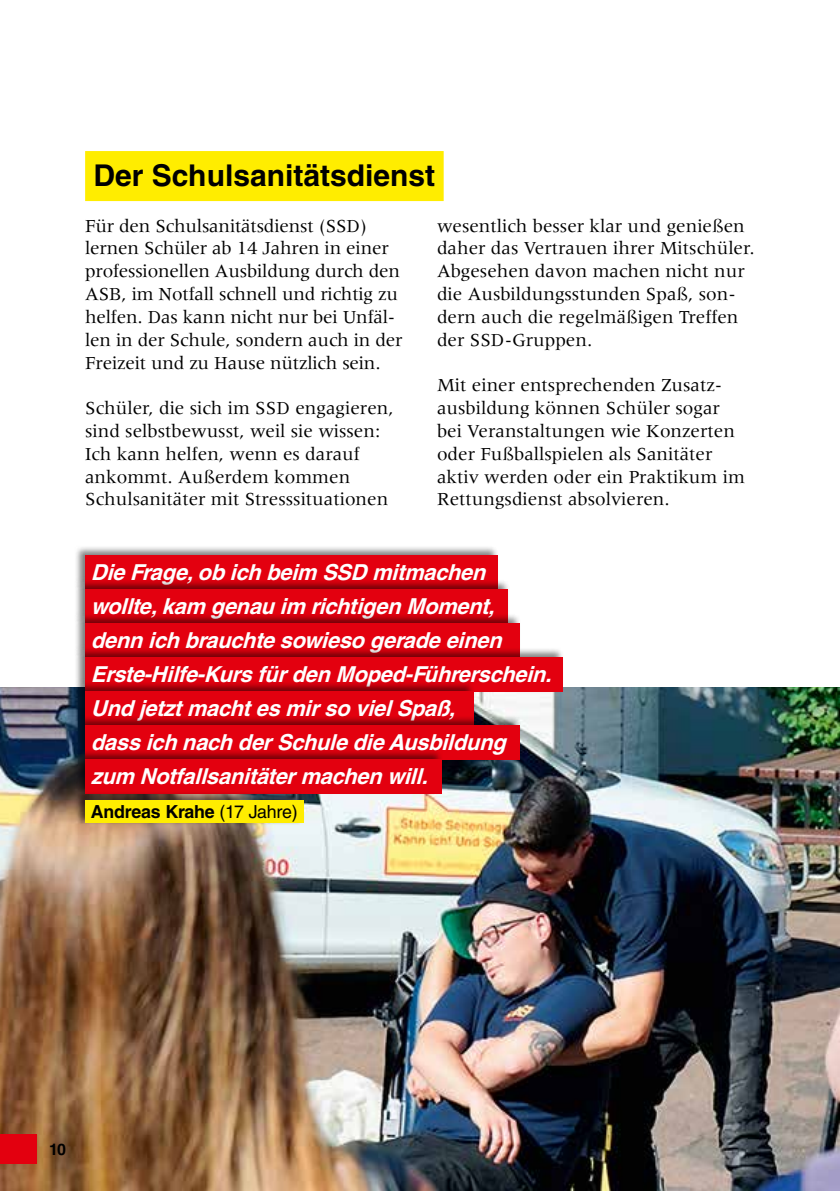
<style>
.page{position:relative;width:840px;height:1191px;background:#fff}
.page>*{position:absolute;margin:0;border:0;box-sizing:border-box;transform-origin:0 0}
.t1{font:700 30px "Helvetica LT Std";color:#000}
.t2{font:italic 700 22px/34px "Helvetica LT Std";color:#fff}
.t3{font:19px/22.8px "Meridien LT Std";color:#000}
.t4{font:700 18px "Helvetica LT Std";letter-spacing:-.01em;color:#000}
.t5{font:700 16px "Helvetica LT Std";color:#000}
.s1{font-weight:400}
</style>
<div class="page">
<img style="left:0;top:688px;width:839px;height:503px">
<div style="left:85px;top:151px;width:358px;height:50px;background:#ffed00"></div>
<div style="left:74px;top:545px;width:424px;height:46px;background:#000;opacity:.5"></div>
<div style="left:85px;top:555px;width:412px;height:34px;background:#e3000f"></div>
<div style="left:74px;top:579px;width:435px;height:46px;background:#000;opacity:.5"></div>
<div style="left:85px;top:589px;width:422px;height:34px;background:#e3000f"></div>
<div style="left:74px;top:613px;width:447px;height:46px;background:#000;opacity:.5"></div>
<div style="left:85px;top:623px;width:434px;height:34px;background:#e3000f"></div>
<div style="left:74px;top:647px;width:490px;height:46px;background:#000;opacity:.5"></div>
<div style="left:85px;top:657px;width:477px;height:34px;background:#e3000f"></div>
<div style="left:74px;top:681px;width:401px;height:46px;background:#000;opacity:.5"></div>
<div style="left:85px;top:691px;width:388px;height:34px;background:#e3000f"></div>
<div style="left:74px;top:715px;width:447px;height:46px;background:#000;opacity:.5"></div>
<div style="left:85px;top:725px;width:434px;height:34px;background:#e3000f"></div>
<div style="left:74px;top:749px;width:369px;height:46px;background:#000;opacity:.5"></div>
<div style="left:85px;top:759px;width:356px;height:34px;background:#e3000f"></div>
<div style="left:74px;top:790px;width:231px;height:36px;background:#000;opacity:.5"></div>
<div style="left:85px;top:800px;width:218px;height:23px;background:#ffed00"></div>
<div style="left:0;top:1134px;width:37px;height:30px;background:#e3000f"></div>
<h1 class="t1" style="left:93px;top:157px;width:343px">Der Schulsanitätsdienst</h1>
<p class="t3" style="left:85px;top:214px;width:319px">Für den Schulsanitätsdienst (SSD) lernen Schüler ab 14 Jahren in einer professionellen Ausbildung durch den ASB, im Notfall schnell und richtig zu helfen. Das kann nicht nur bei Unfäl&shy;len in der Schule, sondern auch in der Freizeit und zu Hause nützlich sein.</p>
<p class="t3" style="left:85px;top:396px;width:310px">Schüler, die sich im SSD engagieren, sind selbstbewusst, weil sie wissen:<br>Ich kann helfen, wenn es darauf ankommt. Außerdem kommen Schulsanitäter mit Stresssituationen</p>
<p class="t3" style="left:437px;top:214px;width:319px">wesentlich besser klar und genießen daher das Vertrauen ihrer Mitschüler.<br>Abgesehen davon machen nicht nur die Ausbildungsstunden Spaß, son&shy;dern auch die regelmäßigen Treffen der SSD-Gruppen.</p>
<p class="t3" style="left:437px;top:374px;width:309px">Mit einer entsprechenden Zusatz&shy;ausbildung können Schüler sogar bei Veranstaltungen wie Konzerten oder Fußballspielen als Sanitäter aktiv werden oder ein Praktikum im Rettungsdienst absolvieren.</p>
<p class="t2" style="left:91px;top:555px;width:468px">DieFrage,obichbeim SSD mitmachen wollte,kam genauim richtigenMoment, dennichbrauchtesowiesogeradeeinen Erste-Hilfe-KursfürdenMoped-Führerschein.<br>UndjetztmachtesmirsovielSpaß, dassichnachderSchuledieAusbildung zum Notfallsanitätermachenwill.</p>
<p class="t4" style="left:91px;top:801px;width:208px">Andreas Krahe <span class="s1">(17 Jahre)</span></p>
<p class="t5" style="left:49px;top:1139px;width:18px">10</p>
</div>
